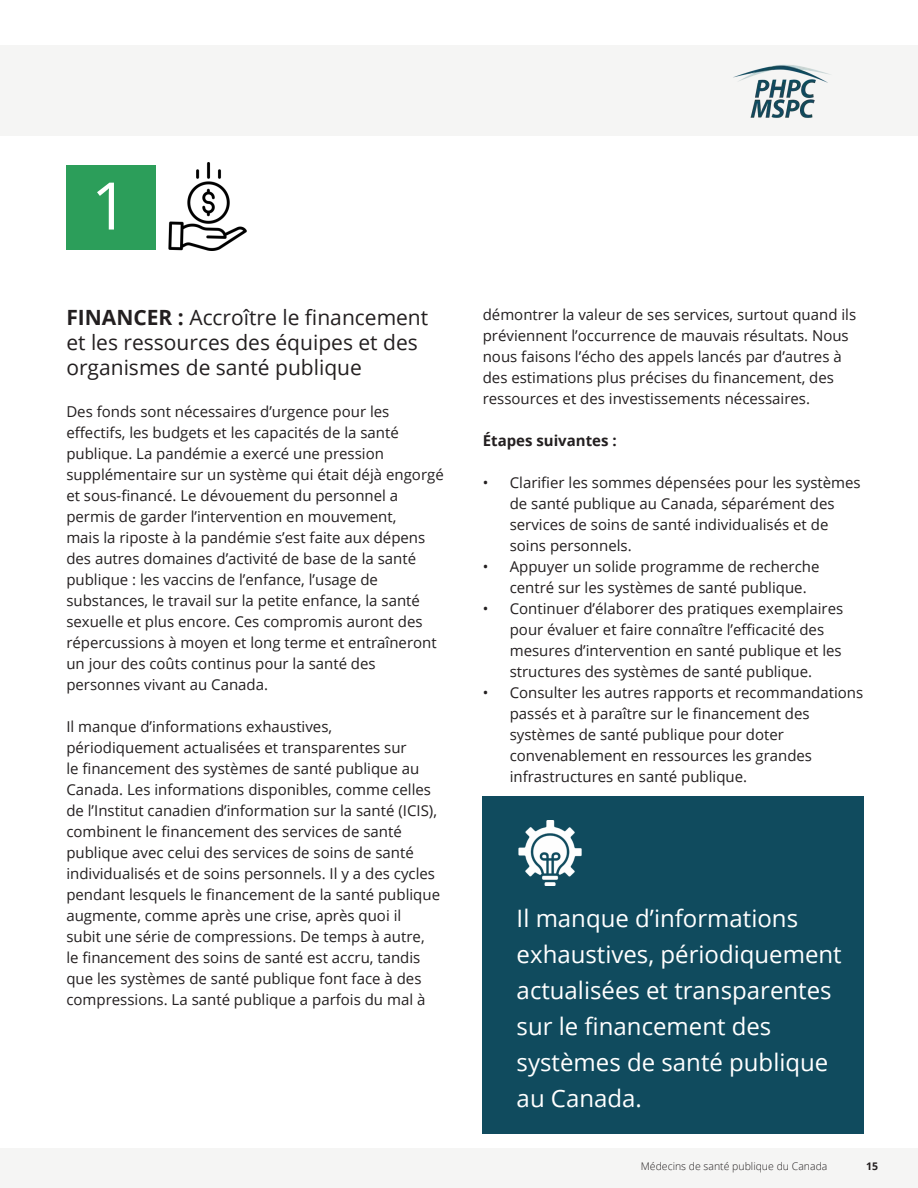
<style>
.page{position:relative;width:918px;height:1188px;background:#fff}
.page>*{position:absolute;margin:0;border:0;box-sizing:border-box;transform-origin:0 0}
.Heading_1___36pt{font:65.7px "Open Sans";color:#fff}
.Heading_1___36pt-2{font:24px/36px "Open Sans";color:#fff}
.Heading_3___14pt{font:21px/25.2px "Open Sans";color:#231f20}
.Body___10pt{font:15px/21px "Open Sans";color:#231f20}
.Body___10pt-2{font:700 15px "Open Sans";color:#231f20}
.t1{font:300 10.5px "Open Sans";color:#231f20}
.t2{font:700 10.5px "Open Sans";color:#231f20}
.s1{font-weight:700}
</style>
<div class="page">
<div style="left:0;top:45px;width:918px;height:91px;background:#f5f5f4"></div>
<div style="left:0;top:1148px;width:918px;height:40px;background:#f5f5f4"></div>
<img style="left:733px;top:64px;width:98px;height:54px">
<div style="left:66px;top:165px;width:89px;height:85px;background:#2c9e5a"></div>
<div style="left:483px;top:796px;width:381px;height:338px;background:#104b5e"></div>
<img style="left:168px;top:162px;width:79px;height:88px">
<img style="left:518px;top:821px;width:64px;height:65px">
<p class="Heading_1___36pt" style="left:91px;top:161px;width:39px">1</p>
<p class="Heading_3___14pt" style="left:66px;top:304px;width:363px"><span class="s1">FINANCER :</span> Accroître le financement et les ressources des équipes et des organismes de santé publique</p>
<p class="Body___10pt" style="left:66px;top:401px;width:379px">Des fonds sont nécessaires d’urgence pour les effectifs, les budgets et les capacités de la santé publique. La pandémie a exercé une pression supplémentaire sur un système qui était déjà engorgé et sous-financé. Le dévouement du personnel a permis de garder l’intervention en mouvement,<br>mais la riposte à la pandémie s’est faite aux dépens des autres domaines d’activité de base de la santé publique : les vaccins de l’enfance, l’usage de substances, le travail sur la petite enfance, la santé sexuelle et plus encore. Ces compromis auront des répercussions à moyen et long terme et entraîneront un jour des coûts continus pour la santé des personnes vivant au Canada.</p>
<p class="Body___10pt" style="left:66px;top:716px;width:375px">Il manque d’informations exhaustives, périodiquement actualisées et transparentes sur<br>le financement des systèmes de santé publique au Canada. Les informations disponibles, comme celles de l’Institut canadien d’information sur la santé (ICIS), combinent le financement des services de santé publique avec celui des services de soins de santé individualisés et de soins personnels. Il y a des cycles pendant lesquels le financement de la santé publique augmente, comme après une crise, après quoi il<br>subit une série de compressions. De temps à autre, le financement des soins de santé est accru, tandis que les systèmes de santé publique font face à des compressions. La santé publique a parfois du mal à</p>
<p class="Body___10pt" style="left:483px;top:304px;width:375px">démontrer la valeur de ses services, surtout quand ils préviennent l’occurrence de mauvais résultats. Nous nous faisons l’écho des appels lancés par d’autres à des estimations plus précises du financement, des ressources et des investissements nécessaires.</p>
<p class="Body___10pt-2" style="left:483px;top:430px;width:136px">Étapes suivantes :</p>
<p class="Body___10pt" style="left:510px;top:472px;width:352px;text-indent:-27px">• Clarifier les sommes dépensées pour les systèmes de santé publique au Canada, séparément des services de soins de santé individualisés et de soins personnels.</p>
<p class="Body___10pt" style="left:510px;top:556px;width:311px;text-indent:-27px">• Appuyer un solide programme de recherche centré sur les systèmes de santé publique.</p>
<p class="Body___10pt" style="left:510px;top:598px;width:335px;text-indent:-27px">• Continuer d’élaborer des pratiques exemplaires pour évaluer et faire connaître l’efficacité des mesures d’intervention en santé publique et les structures des systèmes de santé publique.</p>
<p class="Body___10pt" style="left:510px;top:682px;width:355px;text-indent:-27px">• Consulter les autres rapports et recommandations passés et à paraître sur le financement des systèmes de santé publique pour doter convenablement en ressources les grandes infrastructures en santé publique.</p>
<p class="Heading_1___36pt-2" style="left:517px;top:900px;width:327px">Il manque d’informations exhaustives, périodiquement actualisées et transparentes sur le financement des systèmes de santé publique au Canada.</p>
<p class="t1" style="left:641px;top:1159px;width:188px">Médecins de santé publique du Canada</p>
<p class="t2" style="left:866px;top:1159px;width:13px">15</p>
</div>
